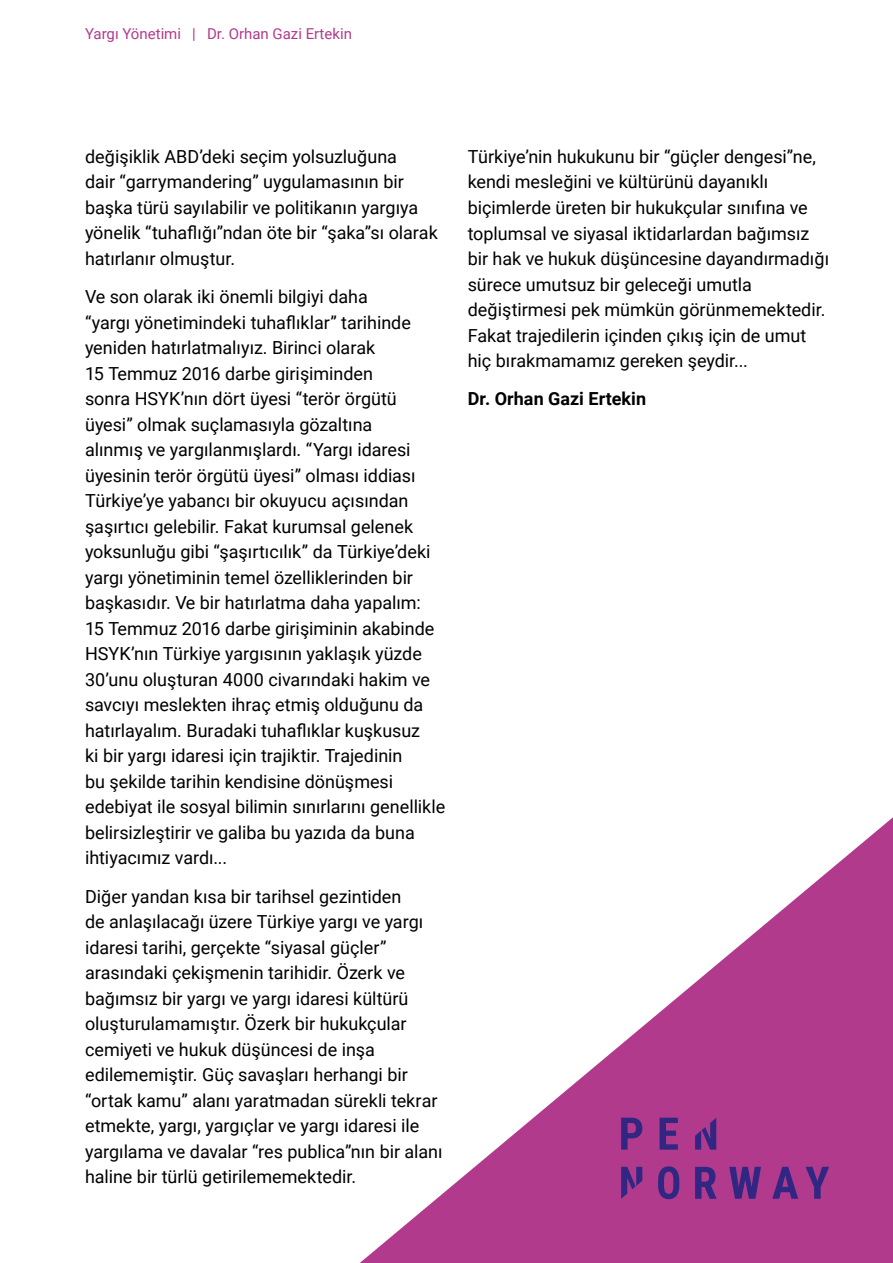
<style>
.page{position:relative;width:893px;height:1263px;background:#fff}
.page>*{position:absolute;margin:0;border:0;box-sizing:border-box;transform-origin:0 0}
.t1{font:18px/25.5px "Roboto";color:#000}
.t2{font:700 18px "Roboto";letter-spacing:.005em;color:#000}
.t3{font:15px "Roboto";color:#b23a8d}
</style>
<div class="page">
<svg style="left:360px;top:817px;width:533px;height:446px"></svg>
<svg style="left:621px;top:1118px;width:21px;height:32px"></svg>
<svg style="left:660px;top:1118px;width:18px;height:32px"></svg>
<svg style="left:695px;top:1118px;width:21px;height:32px"></svg>
<svg style="left:621px;top:1167px;width:21px;height:32px"></svg>
<svg style="left:658px;top:1166px;width:21px;height:33px"></svg>
<svg style="left:695px;top:1167px;width:21px;height:32px"></svg>
<svg style="left:729px;top:1167px;width:32px;height:32px"></svg>
<svg style="left:772px;top:1167px;width:26px;height:32px"></svg>
<svg style="left:805px;top:1167px;width:24px;height:32px"></svg>
<p class="t3" style="left:85px;top:23px;width:268px">Yargı Yönetimi | Dr. Orhan Gazi Ertekin</p>
<p class="t1" style="left:85px;top:143px;width:354px">değişiklik ABD’deki seçim yolsuzluğuna<br>dair “garrymandering” uygulamasının bir başka türü sayılabilir ve politikanın yargıya yönelik “tuhaflığı”ndan öte bir “şaka”sı olarak hatırlanır olmuştur.</p>
<p class="t1" style="left:85px;top:283px;width:362px">Ve son olarak iki önemli bilgiyi daha<br>“yargı yönetimindeki tuhaflıklar” tarihinde yeniden hatırlatmalıyız. Birinci olarak<br>15 Temmuz 2016 darbe girişiminden<br>sonra HSYK’nın dört üyesi “terör örgütü üyesi” olmak suçlamasıyla gözaltına<br>alınmış ve yargılanmışlardı. “Yargı idaresi üyesinin terör örgütü üyesi” olması iddiası Türkiye’ye yabancı bir okuyucu açısından şaşırtıcı gelebilir. Fakat kurumsal gelenek yoksunluğu gibi “şaşırtıcılık” da Türkiye’deki yargı yönetiminin temel özelliklerinden bir başkasıdır. Ve bir hatırlatma daha yapalım:<br>15 Temmuz 2016 darbe girişiminin akabinde HSYK’nın Türkiye yargısının yaklaşık yüzde 30’unu oluşturan 4000 civarındaki hakim ve savcıyı meslekten ihraç etmiş olduğunu da hatırlayalım. Buradaki tuhaflıklar kuşkusuz<br>ki bir yargı idaresi için trajiktir. Trajedinin<br>bu şekilde tarihin kendisine dönüşmesi edebiyat ile sosyal bilimin sınırlarını genellikle belirsizleştirir ve galiba bu yazıda da buna ihtiyacımız vardı...</p>
<p class="t1" style="left:85px;top:883px;width:359px">Diğer yandan kısa bir tarihsel gezintiden<br>de anlaşılacağı üzere Türkiye yargı ve yargı idaresi tarihi, gerçekte “siyasal güçler” arasındaki çekişmenin tarihidir. Özerk ve bağımsız bir yargı ve yargı idaresi kültürü oluşturulamamıştır. Özerk bir hukukçular cemiyeti ve hukuk düşüncesi de inşa edilememiştir. Güç savaşları herhangi bir “ortak kamu” alanı yaratmadan sürekli tekrar etmekte, yargı, yargıçlar ve yargı idaresi ile yargılama ve davalar “res publica”nın bir alanı haline bir türlü getirilememektedir.</p>
<p class="t1" style="left:468px;top:143px;width:363px">Türkiye’nin hukukunu bir “güçler dengesi”ne, kendi mesleğini ve kültürünü dayanıklı biçimlerde üreten bir hukukçular sınıfına ve toplumsal ve siyasal iktidarlardan bağımsız bir hak ve hukuk düşüncesine dayandırmadığı sürece umutsuz bir geleceği umutla değiştirmesi pek mümkün görünmemektedir.<br>Fakat trajedilerin içinden çıkış için de umut hiç bırakmamamız gereken şeydir...</p>
<p class="t2" style="left:468px;top:386px;width:180px">Dr. Orhan Gazi Ertekin</p>
</div>
